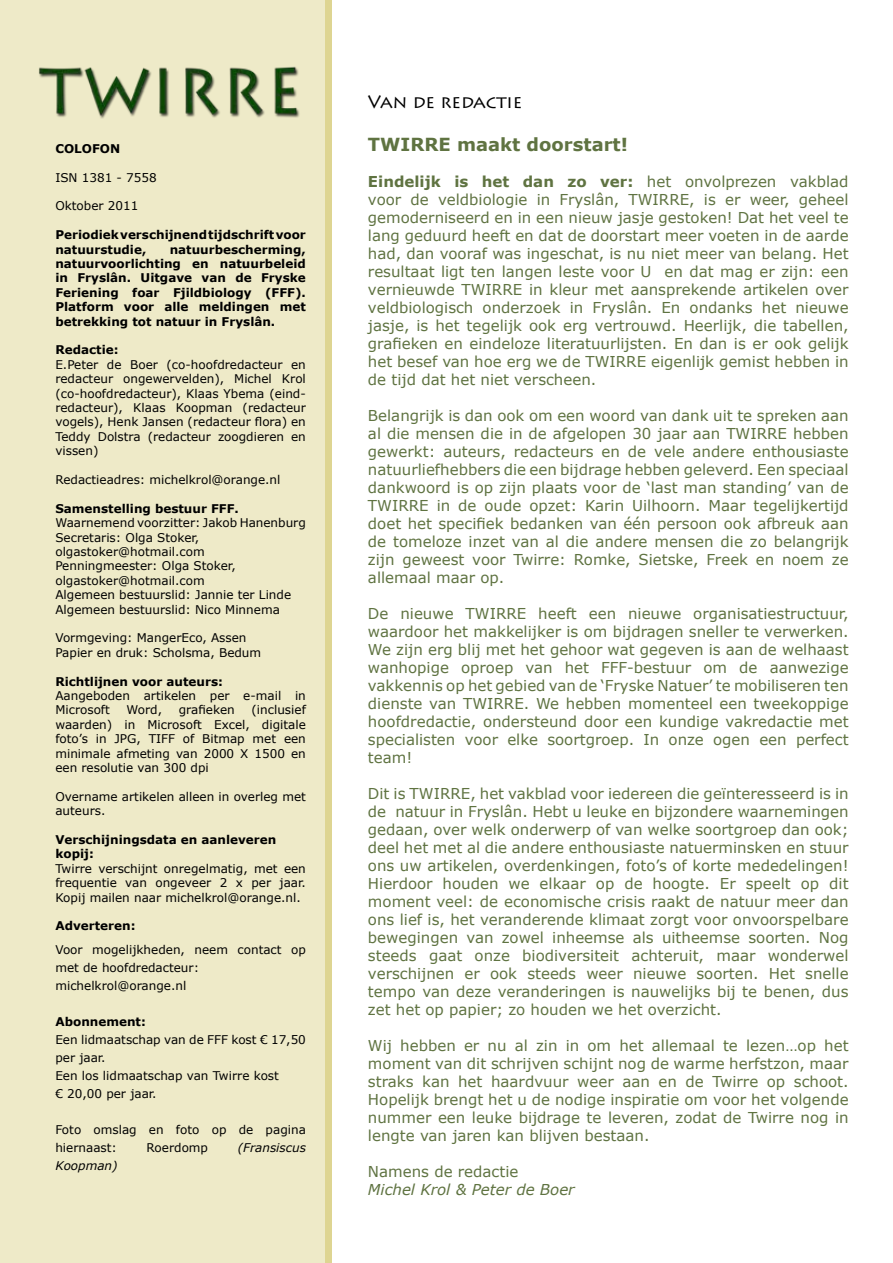
<style>
.page{position:relative;width:893px;height:1263px;background:#fff}
.page>*{position:absolute;margin:0;border:0;box-sizing:border-box;transform-origin:0 0}
.t1{font:700 18px "Verdana";color:#5f7341}
.t2{font:18px "Lithos Pro";color:#000}
.t3{font:15px/18px "Verdana";color:#5f7341;text-align:justify}
.t4{font:italic 15px "Verdana";color:#5f7341}
.t5{font:12px/14.4px "Verdana";color:#000}
.t6{font:700 12px/14.4px "Verdana";color:#000}
.t7{font:italic 12px "Verdana";color:#000}
.s1{font-weight:700}
</style>
<div class="page">
<div style="left:0;top:0;width:327px;height:1263px;background:#eeeac8"></div>
<div style="left:325px;top:0;width:7px;height:1263px;background:#ded592"></div>
<img style="left:39px;top:66px;width:261px;height:52px">
<p class="t6" style="left:55px;top:141px;width:66px">COLOFON</p>
<p class="t5" style="left:55px;top:170px;width:103px">ISN 1381 - 7558</p>
<p class="t5" style="left:55px;top:199px;width:85px">Oktober 2011</p>
<p class="t6" style="left:55px;top:227px;width:252px">Periodiek verschijnend tijdschrift voor natuurstudie,</p>
<p class="t6" style="left:55px;top:242px;width:252px;text-align:justify;text-indent:114px">natuurbescherming, natuurvoorlichting en natuurbeleid in Fryslân. Uitgave van de Fryske Feriening foar Fjildbiology (FFF).<br>Platform voor alle meldingen met betrekking tot natuur in Fryslân.</p>
<p class="t6" style="left:55px;top:342px;width:65px">Redactie:</p>
<p class="t5" style="left:55px;top:357px;width:252px;text-align:justify">E.Peter de Boer (co-hoofdredacteur en redacteur ongewervelden), Michel Krol (co-hoofdredacteur), Klaas Ybema (eind&shy;redacteur), Klaas Koopman (redacteur vogels), Henk Jansen (redacteur flora) en Teddy Dolstra (redacteur zoogdieren en vissen)</p>
<p class="t5" style="left:55px;top:472px;width:227px">Redactieadres: michelkrol@orange.nl</p>
<p class="t6" style="left:55px;top:501px;width:185px">Samenstelling bestuur FFF.</p>
<p class="t5" style="left:55px;top:515px;width:252px">Waarnemend voorzitter: Jakob Hanenburg<br>Secretaris: Olga Stoker, olgastoker@hotmail.com<br>Penningmeester: Olga Stoker, olgastoker@hotmail.com<br>Algemeen bestuurslid: Jannie ter Linde<br>Algemeen bestuurslid: Nico Minnema</p>
<p class="t5" style="left:55px;top:631px;width:207px">Vormgeving: MangerEco, Assen<br>Papier en druk: Scholsma, Bedum</p>
<p class="t6" style="left:55px;top:674px;width:169px">Richtlijnen voor auteurs:</p>
<p class="t5" style="left:55px;top:688px;width:252px">Aangeboden artikelen per e-mail in<br>Microsoft</p>
<p class="t5" style="left:55px;top:703px;width:252px;text-align:justify;text-indent:196px">(inclusief waarden) in Microsoft Excel, digitale foto’s in JPG, TIFF of Bitmap met een minimale afmeting van 2000 X 1500 en een resolutie van 300 dpi</p>
<p class="t5" style="left:55px;top:789px;width:252px">Overname artikelen alleen in overleg met auteurs.</p>
<p class="t6" style="left:55px;top:832px;width:222px">Verschijningsdata en aanleveren kopij:</p>
<p class="t5" style="left:55px;top:861px;width:252px;text-align:justify">Twirre verschijnt onregelmatig, met een frequentie van ongeveer 2 x per jaar.<br>Kopij mailen naar michelkrol@orange.nl.</p>
<p class="t6" style="left:55px;top:918px;width:82px">Adverteren:</p>
<p class="t5" style="left:55px;top:941px;width:252px;line-height:18px">Voor mogelijkheden, neem contact op met de hoofdredacteur: michelkrol@orange.nl</p>
<p class="t6" style="left:55px;top:1014px;width:92px">Abonnement:</p>
<p class="t5" style="left:55px;top:1031px;width:252px;line-height:18px">Een lidmaatschap van de FFF kost € 17,50 per jaar.<br>Een los lidmaatschap van Twirre kost<br>€ 20,00 per jaar.</p>
<p class="t5" style="left:55px;top:1121px;width:252px;line-height:18px">Foto omslag en foto op de pagina hiernaast:</p>
<p class="t5" style="left:127px;top:703px;width:37px">Word,</p>
<p class="t5" style="left:179px;top:703px;width:57px">grafieken</p>
<p class="t5" style="left:147px;top:1140px;width:63px">Roerdomp</p>
<p class="t7" style="left:238px;top:1139px;width:70px">(Fransiscus</p>
<p class="t7" style="left:55px;top:1157px;width:64px">Koopman)</p>
<p class="t2" style="left:368px;top:91px;width:156px">Van de redactie</p>
<p class="t1" style="left:368px;top:132px;width:262px">TWIRRE maakt doorstart!</p>
<p class="t3" style="left:368px;top:173px;width:482px"><span class="s1">Eindelijk is het dan zo ver:</span> het onvolprezen vakblad voor de veldbiologie in Fryslân, TWIRRE, is er weer, geheel gemoderniseerd en in een nieuw jasje gestoken! Dat het veel te lang geduurd heeft en dat de doorstart meer voeten in de aarde had, dan vooraf was ingeschat, is nu niet meer van belang. Het resultaat ligt ten langen leste voor U en dat mag er zijn: een vernieuwde TWIRRE in kleur met aansprekende artikelen over veldbiologisch onderzoek in Fryslân. En ondanks het nieuwe jasje, is het tegelijk ook erg vertrouwd. Heerlijk, die tabellen, grafieken en eindeloze literatuurlijsten. En dan is er ook gelijk het besef van hoe erg we de TWIRRE eigenlijk gemist hebben in de tijd dat het niet verscheen.</p>
<p class="t3" style="left:368px;top:407px;width:482px">Belangrijk is dan ook om een woord van dank uit te spreken aan al die mensen die in de afgelopen 30 jaar aan TWIRRE hebben gewerkt: auteurs, redacteurs en de vele andere enthousiaste natuurliefhebbers die een bijdrage hebben geleverd. Een speciaal dankwoord is op zijn plaats voor de ‘last man standing’ van de TWIRRE in de oude opzet: Karin Uilhoorn. Maar tegelijkertijd doet het specifiek bedanken van één persoon ook afbreuk aan de tomeloze inzet van al die andere mensen die zo belangrijk zijn geweest voor Twirre: Romke, Sietske, Freek en noem ze allemaal maar op.</p>
<p class="t3" style="left:368px;top:605px;width:482px">De nieuwe TWIRRE heeft een nieuwe organisatiestructuur, waardoor het makkelijker is om bijdragen sneller te verwerken.<br>We zijn erg blij met het gehoor wat gegeven is aan de welhaast wanhopige oproep van het FFF-bestuur om de aanwezige vakkennis op het gebied van de ‘Fryske Natuer’ te mobiliseren ten dienste van TWIRRE. We hebben momenteel een tweekoppige hoofdredactie, ondersteund door een kundige vakredactie met specialisten voor elke soortgroep. In onze ogen een perfect team!</p>
<p class="t3" style="left:368px;top:785px;width:482px">Dit is TWIRRE, het vakblad voor iedereen die geïnteresseerd is in de natuur in Fryslân. Hebt u leuke en bijzondere waarnemingen gedaan, over welk onderwerp of van welke soortgroep dan ook; deel het met al die andere enthousiaste natuerminsken en stuur ons uw artikelen, overdenkingen, foto’s of korte mededelingen!<br>Hierdoor houden we elkaar op de hoogte. Er speelt op dit moment veel: de economische crisis raakt de natuur meer dan ons lief is, het veranderende klimaat zorgt voor onvoorspelbare bewegingen van zowel inheemse als uitheemse soorten. Nog steeds gaat onze biodiversiteit achteruit, maar wonderwel verschijnen er ook steeds weer nieuwe soorten. Het snelle tempo van deze veranderingen is nauwelijks bij te benen, dus zet het op papier; zo houden we het overzicht.</p>
<p class="t3" style="left:368px;top:1037px;width:482px">Wij hebben er nu al zin in om het allemaal te lezen…op het moment van dit schrijven schijnt nog de warme herfstzon, maar straks kan het haardvuur weer aan en de Twirre op schoot.<br>Hopelijk brengt het u de nodige inspiratie om voor het volgende nummer een leuke bijdrage te leveren, zodat de Twirre nog in lengte van jaren kan blijven bestaan.</p>
<p class="t3" style="left:368px;top:1163px;width:152px">Namens de redactie</p>
<p class="t4" style="left:368px;top:1179px;width:208px">Michel Krol &amp; Peter de Boer</p>
</div>
